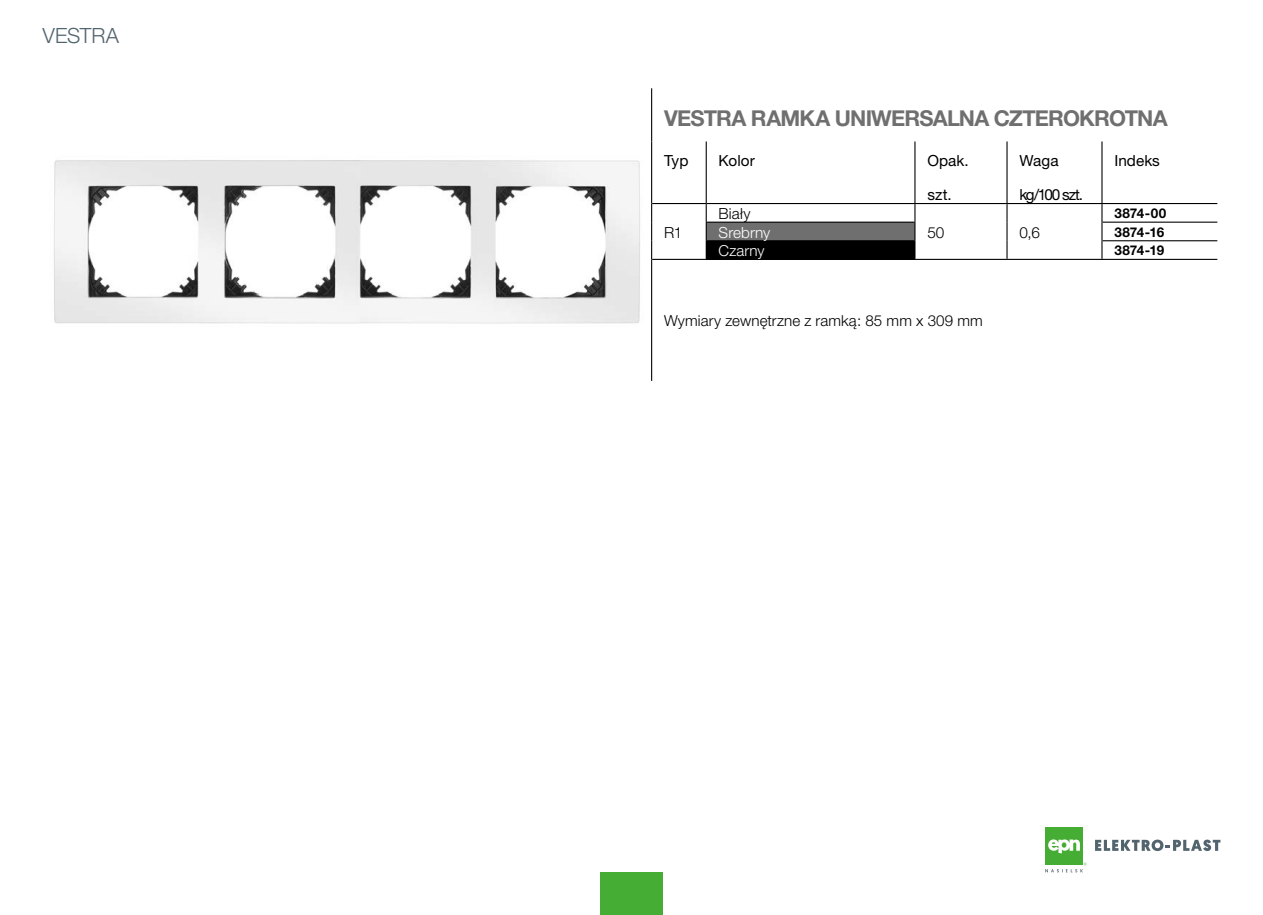
<style>
.page{position:relative;width:1263px;height:915px;background:#fff}
.page>*{position:absolute;margin:0;border:0;box-sizing:border-box;transform-origin:0 0}
.Normalny{font:700 21.9px "Helvetica Neue CE";letter-spacing:-.035em;color:#706f6f}
.t1{font:300 21px "Helvetica Neue CE";color:#52646d}
.t2{font:15.3px "Helvetica Neue CE";letter-spacing:.005em;color:#000}
.Normalny-2{font:300 15.3px "Helvetica Neue CE";letter-spacing:.005em;color:#000}
.Normalny-3{font:300 15.3px "Helvetica Neue CE";letter-spacing:.005em;color:#fff}
.t3{font:300 15.15px "Helvetica Neue CE";letter-spacing:.005em;color:#000}
.Normalny-4{font:300 15.15px "Helvetica Neue CE";letter-spacing:.01em;color:#fff}
.INDEX-P{font:700 13.5px "Helvetica Neue CE";letter-spacing:.005em;color:#000}
</style>
<div class="page">
<div style="left:600px;top:872px;width:63px;height:42px;background:#45ac34"></div>
<div style="left:1045px;top:827px;width:38px;height:38px;background:#45ac34"></div>
<svg style="left:1048px;top:839px;width:32px;height:14px"></svg>
<svg style="left:1095px;top:839px;width:125px;height:11px"></svg>
<svg style="left:1045px;top:862px;width:41px;height:10px"></svg>
<hr style="left:651px;top:88px;width:1px;height:53px;background:#000">
<svg style="left:651px;top:141px;width:566px;height:118px"></svg>
<hr style="left:651px;top:259px;width:1px;height:122px;background:#000">
<hr style="left:706px;top:141px;width:1px;height:62px;background:#000">
<hr style="left:914px;top:141px;width:1px;height:62px;background:#000">
<hr style="left:1006px;top:141px;width:1px;height:62px;background:#000">
<hr style="left:1101px;top:141px;width:1px;height:62px;background:#000">
<hr style="left:652px;top:203px;width:54px;height:1px;background:#000">
<hr style="left:706px;top:203px;width:209px;height:1px;background:#000">
<hr style="left:915px;top:203px;width:92px;height:1px;background:#000">
<hr style="left:1007px;top:203px;width:95px;height:1px;background:#000">
<hr style="left:1102px;top:203px;width:115px;height:1px;background:#000">
<hr style="left:1102px;top:221px;width:115px;height:2px;background:#000">
<hr style="left:1102px;top:240px;width:115px;height:1px;background:#000">
<hr style="left:652px;top:259px;width:54px;height:1px;background:#000">
<hr style="left:915px;top:259px;width:92px;height:1px;background:#000">
<hr style="left:1007px;top:259px;width:95px;height:1px;background:#000">
<hr style="left:1102px;top:259px;width:115px;height:1px;background:#000">
<hr style="left:707px;top:221px;width:207px;height:2px;background:#000">
<hr style="left:707px;top:240px;width:207px;height:1px;background:#000">
<hr style="left:706px;top:259px;width:209px;height:1px;background:#000">
<img style="left:54px;top:160px;width:586px;height:164px">
<h2 class="t1" style="left:43px;top:22px;width:78px">VESTRA</h2>
<p class="Normalny" style="left:664px;top:105px;width:505px">VESTRA RAMKA UNIWERSALNA CZTEROKROTNA</p>
<p class="t2" style="left:664px;top:151px;width:26px">Typ</p>
<p class="t2" style="left:719px;top:151px;width:38px">Kolor</p>
<p class="t2" style="left:927px;top:151px;width:43px">Opak.</p>
<p class="t2" style="left:927px;top:185px;width:26px">szt.</p>
<p class="t2" style="left:1019px;top:151px;width:41px">Waga</p>
<p class="t2" style="left:1019px;top:185px;width:65px">kg/100 szt.</p>
<p class="t2" style="left:1114px;top:151px;width:47px">Indeks</p>
<p class="Normalny-2" style="left:664px;top:223px;width:20px">R1</p>
<p class="Normalny-2" style="left:719px;top:204px;width:33px">Biały</p>
<p class="INDEX-P" style="left:1114px;top:205px;width:53px">3874-00</p>
<p class="Normalny-3" style="left:719px;top:223px;width:53px">Srebrny</p>
<p class="INDEX-P" style="left:1114px;top:223px;width:51px">3874-16</p>
<p class="Normalny-4" style="left:719px;top:241px;width:47px">Czarny</p>
<p class="INDEX-P" style="left:1114px;top:242px;width:51px">3874-19</p>
<p class="Normalny-2" style="left:927px;top:223px;width:18px">50</p>
<p class="Normalny-2" style="left:1019px;top:223px;width:22px">0,6</p>
<p class="t3" style="left:664px;top:311px;width:320px">Wymiary zewnętrzne z ramką: 85 mm x 309 mm</p>
</div>
